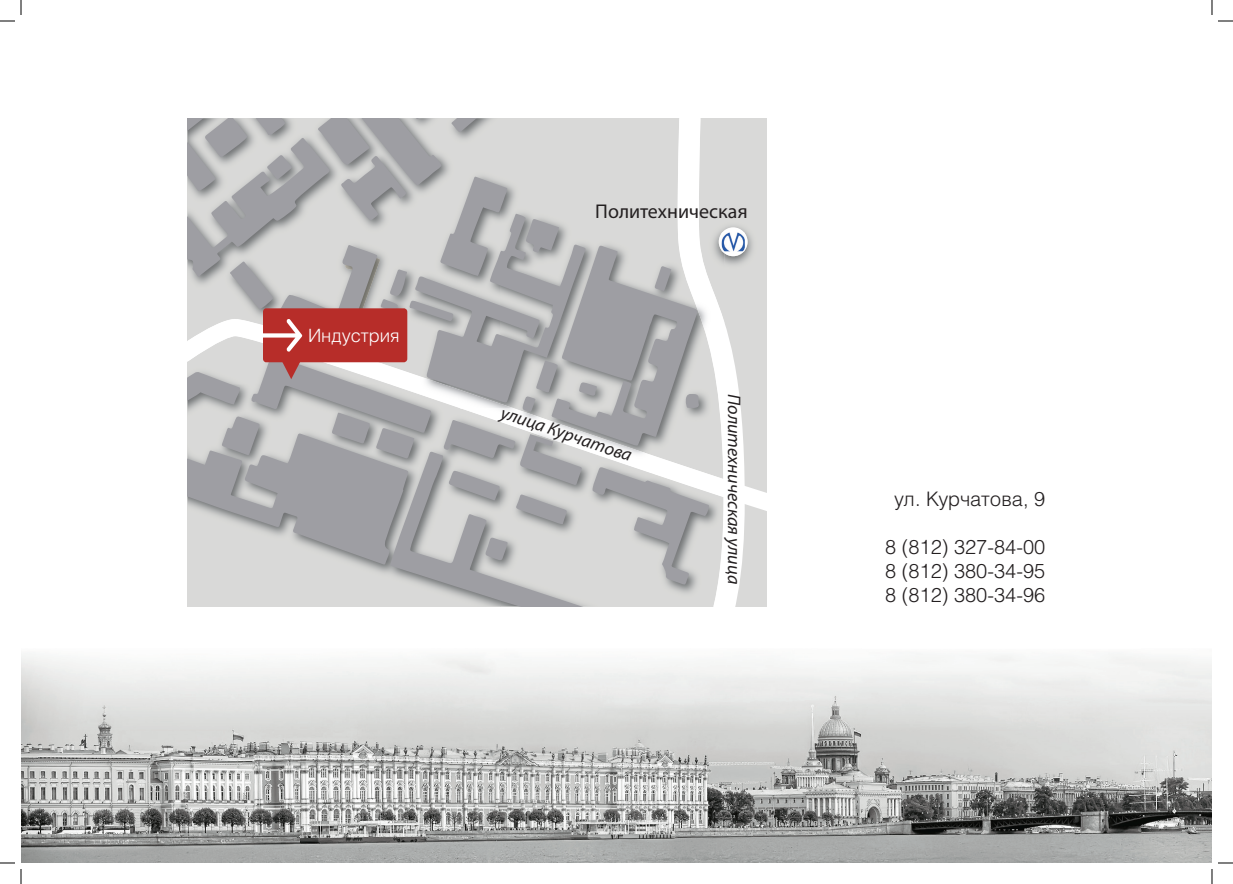
<style>
.page{position:relative;width:1233px;height:884px;background:#fff}
.page>*{position:absolute;margin:0;border:0;box-sizing:border-box;transform-origin:0 0}
.t1{font:300 20px/24px "Helios";color:#231f20;text-align:justify}
.t2{font:20px "Myriad Pro";color:#231f20}
.t3{font:300 18.3px "Helios";color:#fff}
.t4{font:italic 18.2px "Myriad Pro";color:#231f20}
</style>
<div class="page">
<img style="left:1211px;top:663px;width:1px;height:200px">
<img style="left:21px;top:606px;width:1190px;height:257px">
<svg style="left:745px;top:318px;width:22px;height:216px;background:#dcdcdb"></svg>
<img style="left:745px;top:220px;width:14px;height:52px">
<div style="left:718px;top:227px;width:29px;height:29px;background:#fff;border-radius:50%"></div>
<svg style="left:187px;top:118px;width:558px;height:488px;background:#c1bdbe"></svg>
<svg style="left:1218px;top:20px;width:15px;height:2px"></svg>
<svg style="left:1218px;top:862px;width:15px;height:2px"></svg>
<svg style="left:0;top:0;width:22px;height:22px"></svg>
<svg style="left:0;top:862px;width:22px;height:22px"></svg>
<svg style="left:1211px;top:0;width:1px;height:15px"></svg>
<svg style="left:1211px;top:869px;width:1px;height:15px"></svg>
<p class="t3" style="left:308px;top:325px;width:93px">Индустрия</p>
<p class="t2" style="left:595px;top:199px;width:154px">Политехническая</p>
<p class="t4" style="left:505px;top:401px;width:139px;rotate:19deg">улица Курчатова</p>
<p class="t4" style="left:745px;top:394px;width:192px;rotate:90deg">Политехническая улица</p>
<p class="t1" style="left:894px;top:486px;width:153px">ул. Курчатова, 9</p>
<p class="t1" style="left:885px;top:534px;width:162px">8 (812) 327-84-00<br>8 (812) 380-34-95<br>8 (812) 380-34-96</p>
</div>
